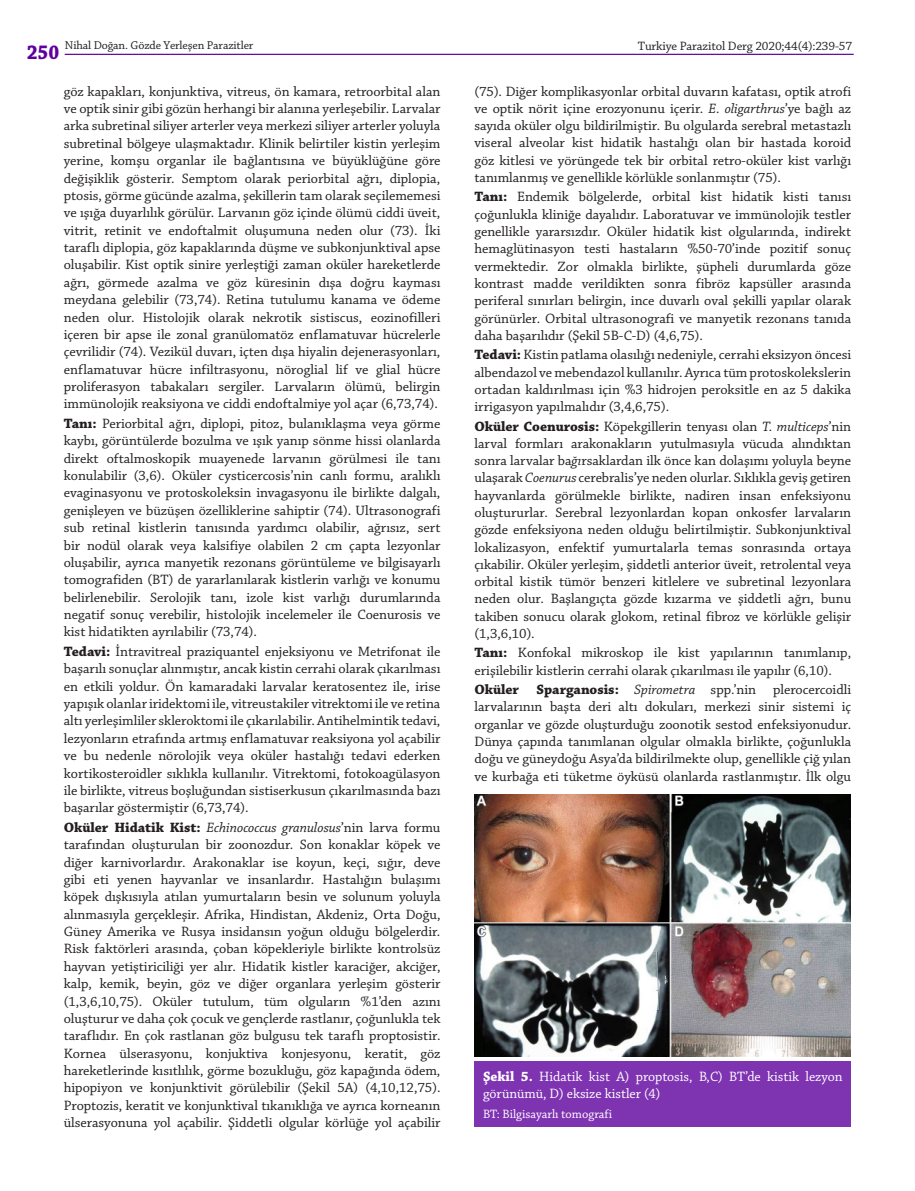
<style>
.page{position:relative;width:915px;height:1191px;background:#fff}
.page>*{position:absolute;margin:0;border:0;box-sizing:border-box;transform-origin:0 0}
.t1{font:700 21px "Chaparral Pro";color:#5e009e;scale:.92 1}
.YAZI{font:14.25px/17.4px "Chaparral Pro";letter-spacing:-.005em;color:#231f20;text-align:justify}
.RESIM-ALTI{font:14.25px/16.5px "Chaparral Pro";color:#fff}
.t2{font:12.75px "Chaparral Pro";letter-spacing:-.01em;color:#231f20}
.RESIM-ALTI-2{font:12.75px "Chaparral Pro";color:#fff}
.t3{font:12px "Chaparral Pro";letter-spacing:-.01em;color:#231f20}
.s1{font-weight:700}
.s2{font-style:italic}
</style>
<div class="page">
<hr style="left:65px;top:54px;width:788px;height:1px;background:#5e009e">
<div style="left:474px;top:1061px;width:376px;height:66px;background:#7e33b1"></div>
<img style="left:474px;top:794px;width:376px;height:262px">
<p class="t3" style="left:65px;top:39px;width:190px">Nihal Doğan. Gözde Yerleşen Parazitler</p>
<p class="t2" style="left:637px;top:39px;width:216px">Turkiye Parazitol Derg 2020;44(4):239-57</p>
<h1 class="t1" style="left:27px;top:40px;width:37px">250</h1>
<p class="YAZI" style="left:64px;top:83px;width:378px">göz kapakları, konjunktiva, vitreus, ön kamara, retroorbital alan ve optik sinir gibi gözün herhangi bir alanına yerleşebilir. Larvalar arka subretinal siliyer arterler veya merkezi siliyer arterler yoluyla subretinal bölgeye ulaşmaktadır. Klinik belirtiler kistin yerleşim yerine, komşu organlar ile bağlantısına ve büyüklüğüne göre değişiklik gösterir. Semptom olarak periorbital ağrı, diplopia, ptosis, görme gücünde azalma, şekillerin tam olarak seçilememesi ve ışığa duyarlılık görülür. Larvanın göz içinde ölümü ciddi üveit, vitrit, retinit ve endoftalmit oluşumuna neden olur (73). İki taraflı diplopia, göz kapaklarında düşme ve subkonjunktival apse oluşabilir. Kist optik sinire yerleştiği zaman oküler hareketlerde ağrı, görmede azalma ve göz küresinin dışa doğru kayması meydana gelebilir (73,74). Retina tutulumu kanama ve ödeme neden olur. Histolojik olarak nekrotik sistiscus, eozinofilleri içeren bir apse ile zonal granülomatöz enflamatuvar hücrelerle çevrilidir (74). Vezikül duvarı, içten dışa hiyalin dejenerasyonları, enflamatuvar hücre infiltrasyonu, nöroglial lif ve glial hücre proliferasyon tabakaları sergiler. Larvaların ölümü, belirgin immünolojik reaksiyona ve ciddi endoftalmiye yol açar (6,73,74).</p>
<p class="YAZI" style="left:64px;top:415px;width:378px"><span class="s1">Tanı:</span> Periorbital ağrı, diplopi, pitoz, bulanıklaşma veya görme kaybı, görüntülerde bozulma ve ışık yanıp sönme hissi olanlarda direkt oftalmoskopik muayenede larvanın görülmesi ile tanı konulabilir (3,6). Oküler cysticercosis’nin canlı formu, aralıklı evaginasyonu ve protoskoleksin invagasyonu ile birlikte dalgalı, genişleyen ve büzüşen özelliklerine sahiptir (74). Ultrasonografi sub retinal kistlerin tanısında yardımcı olabilir, ağrısız, sert bir nodül olarak veya kalsifiye olabilen 2 cm çapta lezyonlar oluşabilir, ayrıca manyetik rezonans görüntüleme ve bilgisayarlı tomografiden (BT) de yararlanılarak kistlerin varlığı ve konumu belirlenebilir. Serolojik tanı, izole kist varlığı durumlarında negatif sonuç verebilir, histolojik incelemeler ile Coenurosis ve kist hidatikten ayrılabilir (73,74).</p>
<p class="YAZI" style="left:64px;top:643px;width:378px"><span class="s1">Tedavi:</span> İntravitreal praziquantel enjeksiyonu ve Metrifonat ile başarılı sonuçlar alınmıştır, ancak kistin cerrahi olarak çıkarılması en etkili yoldur. Ön kamaradaki larvalar keratosentez ile, irise yapışık olanlar iridektomi ile, vitreustakiler vitrektomi ile ve retina altı yerleşimliler skleroktomi ile çıkarılabilir. Antihelmintik tedavi, lezyonların etrafında artmış enflamatuvar reaksiyona yol açabilir ve bu nedenle nörolojik veya oküler hastalığı tedavi ederken kortikosteroidler sıklıkla kullanılır. Vitrektomi, fotokoagülasyon ile birlikte, vitreus boşluğundan sistiserkusun çıkarılmasında bazı başarılar göstermiştir (6,73,74).</p>
<p class="YAZI" style="left:64px;top:819px;width:378px"><span class="s1">Oküler Hidatik Kist:</span> <span class="s2">Echinococcus granulosus</span>’nin larva formu tarafından oluşturulan bir zoonozdur. Son konaklar köpek ve diğer karnivorlardır. Arakonaklar ise koyun, keçi, sığır, deve gibi eti yenen hayvanlar ve insanlardır. Hastalığın bulaşımı köpek dışkısıyla atılan yumurtaların besin ve solunum yoluyla alınmasıyla gerçekleşir. Afrika, Hindistan, Akdeniz, Orta Doğu, Güney Amerika ve Rusya insidansın yoğun olduğu bölgelerdir.<br>Risk faktörleri arasında, çoban köpekleriyle birlikte kontrolsüz hayvan yetiştiriciliği yer alır. Hidatik kistler karaciğer, akciğer, kalp, kemik, beyin, göz ve diğer organlara yerleşim gösterir (1,3,6,10,75). Oküler tutulum, tüm olguların %1’den azını oluşturur ve daha çok çocuk ve gençlerde rastlanır, çoğunlukla tek taraflıdır. En çok rastlanan göz bulgusu tek taraflı proptosistir.<br>Kornea ülserasyonu, konjuktiva konjesyonu, keratit, göz hareketlerinde kısıtlılık, görme bozukluğu, göz kapağında ödem, hipopiyon ve konjunktivit görülebilir (Şekil 5A) (4,10,12,75).<br>Proptozis, keratit ve konjunktival tıkanıklığa ve ayrıca korneanın ülserasyonuna yol açabilir. Şiddetli olgular körlüğe yol açabilir</p>
<p class="YAZI" style="left:474px;top:83px;width:378px">(75). Diğer komplikasyonlar orbital duvarın kafatası, optik atrofi ve optik nörit içine erozyonunu içerir. <span class="s2">E. oligarthrus</span>’ye bağlı az sayıda oküler olgu bildirilmiştir<span class="s2">.</span> Bu olgularda serebral metastazlı viseral alveolar kist hidatik hastalığı olan bir hastada koroid göz kitlesi ve yörüngede tek bir orbital retro-oküler kist varlığı tanımlanmış ve genellikle körlükle sonlanmıştır (75).</p>
<p class="YAZI" style="left:474px;top:189px;width:378px"><span class="s1">Tanı:</span> Endemik bölgelerde, orbital kist hidatik kisti tanısı çoğunlukla kliniğe dayalıdır. Laboratuvar ve immünolojik testler genellikle yararsızdır. Oküler hidatik kist olgularında, indirekt hemaglütinasyon testi hastaların %50-70’inde pozitif sonuç vermektedir. Zor olmakla birlikte, şüpheli durumlarda göze kontrast madde verildikten sonra fibröz kapsüller arasında periferal sınırları belirgin, ince duvarlı oval şekilli yapılar olarak görünürler. Orbital ultrasonografi ve manyetik rezonans tanıda daha başarılıdır (Şekil 5B-C-D) (4,6,75).</p>
<p class="YAZI" style="left:474px;top:347px;width:378px"><span class="s1">Tedavi:</span> Kistin patlama olasılığı nedeniyle, cerrahi eksizyon öncesi albendazol ve mebendazol kullanılır. Ayrıca tüm protoskolekslerin ortadan kaldırılması için %3 hidrojen peroksitle en az 5 dakika irrigasyon yapılmalıdır (3,4,6,75).</p>
<p class="YAZI" style="left:474px;top:418px;width:378px"><span class="s1">Oküler Coenurosis:</span> Köpekgillerin tenyası olan <span class="s2">T. multiceps</span>’nin larval formları arakonakların yutulmasıyla vücuda alındıktan sonra larvalar ba<span class="s2">ğı</span>rsaklardan ilk önce kan dolaşımı yoluyla beyne ulaşarak <span class="s2">Coenurus</span> cerebralis’ye neden olurlar. Sıklıkla geviş getiren hayvanlarda görülmekle birlikte, nadiren insan enfeksiyonu oluştururlar. Serebral lezyonlardan kopan onkosfer larvaların gözde enfeksiyona neden olduğu belirtilmiştir. Subkonjunktival lokalizasyon, enfektif yumurtalarla temas sonrasında ortaya çıkabilir. Oküler yerleşim, şiddetli anterior üveit, retrolental veya orbital kistik tümör benzeri kitlelere ve subretinal lezyonlara neden olur. Başlangıçta gözde kızarma ve şiddetli ağrı, bunu takiben sonucu olarak glokom, retinal fibroz ve körlükle gelişir (1,3,6,10).</p>
<p class="YAZI" style="left:474px;top:645px;width:378px"><span class="s1">Tanı:</span> Konfokal mikroskop ile kist yapılarının tanımlanıp, erişilebilir kistlerin cerrahi olarak çıkarılması ile yapılır (6,10).</p>
<p class="YAZI" style="left:474px;top:681px;width:378px"><span class="s1">Oküler Sparganosis:</span> <span class="s2">Spirometra</span> spp.’nin plerocercoidli larvalarının başta deri altı dokuları, merkezi sinir sistemi iç organlar ve gözde oluşturduğu zoonotik sestod enfeksiyonudur.<br>Dünya çapında tanımlanan olgular olmakla birlikte, çoğunlukla doğu ve güneydoğu Asya’da bildirilmekte olup, genellikle çiğ yılan ve kurbağa eti tüketme öyküsü olanlarda rastlanmıştır. İlk olgu</p>
<p class="RESIM-ALTI" style="left:483px;top:1068px;width:361px"><span class="s1">Şekil 5.</span> Hidatik kist A) proptosis, B,C) BT’de kistik lezyon görünümü, D) eksize kistler (4)</p>
<p class="RESIM-ALTI-2" style="left:483px;top:1107px;width:130px">BT: Bilgisayarlı tomografi</p>
</div>
